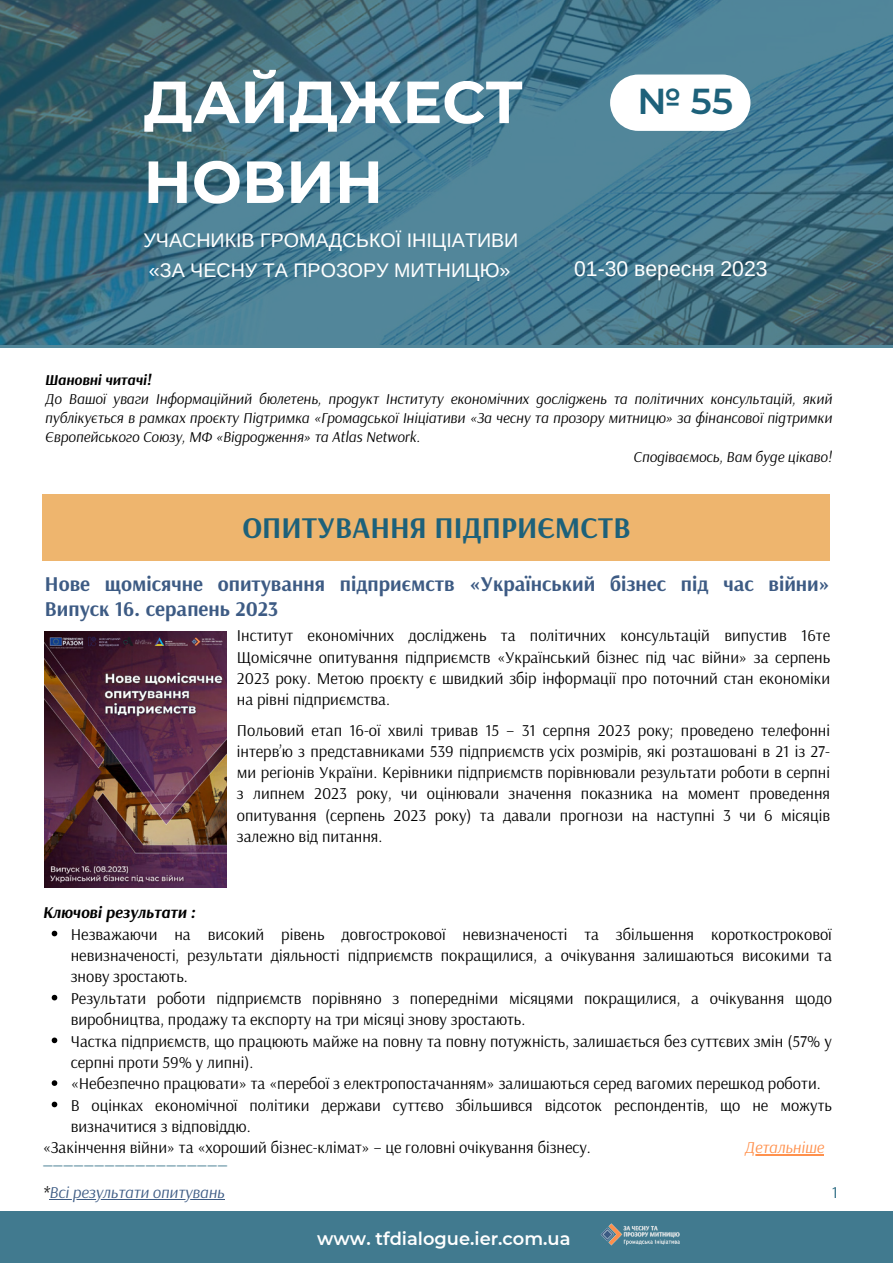
<style>
.page{position:relative;width:893px;height:1264px;background:#fff}
.page>*{position:absolute;margin:0;border:0;box-sizing:border-box;transform-origin:0 0}
.t1{font:700 59.25px/79.8px "Montserrat";color:#fff}
.t2{font:600 36px "Montserrat";color:#1d617a}
.t3{font:700 30px "Arsenal";color:#1d617a}
.t4{font:21.15px "Arimo";color:#fff}
.t5{font:700 21px/24.8px "Arsenal";color:#3d5b84}
.t6{font:19.65px "Arimo";color:#fff}
.t7{font:600 17.85px "Montserrat";color:#fff}
.t8{font:16.5px/21.3px "Arsenal";color:#000;text-align:justify}
.t9{font:italic 16.5px "Arsenal";color:#3d5b84}
.t10{font:16.5px "Arsenal";color:#1d617a}
.t11{font:italic 700 16.5px "Arsenal";color:#000}
.t12{font:italic 16.5px "Arsenal";color:#ff914d}
.t13{font:italic 15px/19px "Arsenal";color:#000;text-align:justify}
.t14{font:italic 700 15px "Arsenal";color:#000}
.s1{color:#000}
</style>
<div class="page">
<svg style="left:0;top:0;width:892px;height:348px;background:#427487"></svg>
<svg style="left:610px;top:74px;width:140px;height:57px"></svg>
<div style="left:0;top:1210px;width:892px;height:52px;background:#417a8f"></div>
<img style="left:600px;top:1223px;width:80px;height:23px">
<div style="left:43px;top:494px;width:787px;height:67px;background:#eeb56e"></div>
<img style="left:45px;top:631px;width:181px;height:256px">
<svg style="left:52px;top:930px;width:5px;height:6px"></svg>
<svg style="left:52px;top:994px;width:5px;height:6px"></svg>
<svg style="left:52px;top:1037px;width:5px;height:6px"></svg>
<svg style="left:52px;top:1080px;width:5px;height:5px"></svg>
<svg style="left:52px;top:1101px;width:5px;height:6px"></svg>
<hr style="left:744px;top:1154px;width:80px;height:1px;background:#ff914d">
<hr style="left:49px;top:1199px;width:175px;height:1px;background:#3d5b84">
<p class="t1" style="left:143px;top:62px;width:381px">ДАЙДЖЕСТ<br>НОВИН</p>
<p class="t2" style="left:637px;top:79px;width:97px">№ 55</p>
<p class="t6" style="left:143px;top:229px;width:376px">УЧАСНИКІВ ГРОМАДСЬКОЇ ІНІЦІАТИВИ</p>
<p class="t6" style="left:149px;top:259px;width:363px">«ЗА ЧЕСНУ ТА ПРОЗОРУ МИТНИЦЮ»</p>
<p class="t4" style="left:574px;top:256px;width:195px">01-30 вересня 2023</p>
<p class="t14" style="left:45px;top:370px;width:108px">Шановні читачі!</p>
<p class="t13" style="left:45px;top:389px;width:788px">До Вашої уваги Інформаційний бюлетень, продукт Інституту економічних досліджень та політичних консультацій, який публікується в рамках проєкту Підтримка «Громадської Ініціативи «За чесну та прозору митницю» за фінансової підтримки Європейського Cоюзу, МФ «Відродження» та Atlas Network.</p>
<p class="t13" style="left:633px;top:446px;width:200px">Сподіваємось, Вам буде цікаво!</p>
<p class="t3" style="left:242px;top:508px;width:389px">ОПИТУВАННЯ ПІДПРИЄМСТВ</p>
<p class="t5" style="left:45px;top:571px;width:786px">Нове щомісячне опитування підприємств «Український бізнес під час війни»<br>Випуск 16. серапень 2023</p>
<p class="t8" style="left:237px;top:624px;width:594px">Інститут економічних досліджень та політичних консультацій випустив 16те Щомісячне опитування підприємств «Український бізнес під час війни» за серпень 2023 року. Метою проєкту є швидкий збір інформації про поточний стан економіки на рівні підприємства.</p>
<p class="t8" style="left:237px;top:718px;width:594px">Польовий етап 16-ої хвилі тривав 15 – 31 серпня 2023 року; проведено телефонні інтерв’ю з представниками 539 підприємств усіх розмірів, які розташовані в 21 із 27- ми регіонів України. Керівники підприємств порівнювали результати роботи в серпні з липнем 2023 року, чи оцінювали значення показника на момент проведення опитування (серпень 2023 року) та давали прогнози на наступні 3 чи 6 місяців залежно від питання.</p>
<p class="t11" style="left:43px;top:901px;width:154px">Ключові результати :</p>
<p class="t8" style="left:71px;top:922px;width:762px">Незважаючи на високий рівень довгострокової невизначеності та збільшення короткострокової невизначеності, результати діяльності підприємств покращилися, а очікування залишаються високими та знову зростають.</p>
<p class="t8" style="left:71px;top:987px;width:762px">Результати роботи підприємств порівняно з попередніми місяцями покращилися, а очікування щодо виробництва, продажу та експорту на три місяці знову зростають.</p>
<p class="t8" style="left:71px;top:1029px;width:762px">Частка підприємств, що працюють майже на повну та повну потужність, залишається без суттєвих змін (57% у серпні проти 59% у липні).</p>
<p class="t8" style="left:71px;top:1072px;width:751px">«Небезпечно працювати» та «перебої з електропостачанням» залишаються серед вагомих перешкод роботи.</p>
<p class="t8" style="left:71px;top:1093px;width:762px">В оцінках економічної політики держави суттєво збільшився відсоток респондентів, що не можуть визначитися з відповіддю.</p>
<p class="t8" style="left:43px;top:1136px;width:549px">«Закінчення війни» та «хороший бізнес-клімат» – це головні очікування бізнесу.</p>
<p class="t12" style="left:744px;top:1136px;width:81px">Детальніше</p>
<p class="t10" style="left:43px;top:1147px;width:187px">__________________</p>
<p class="t9" style="left:43px;top:1181px;width:183px"><span class="s1">*</span>Всі результати опитувань</p>
<p class="t10" style="left:831px;top:1181px;width:8px">1</p>
<p class="t7" style="left:317px;top:1227px;width:255px">www. tfdialogue.ier.com.ua</p>
</div>
